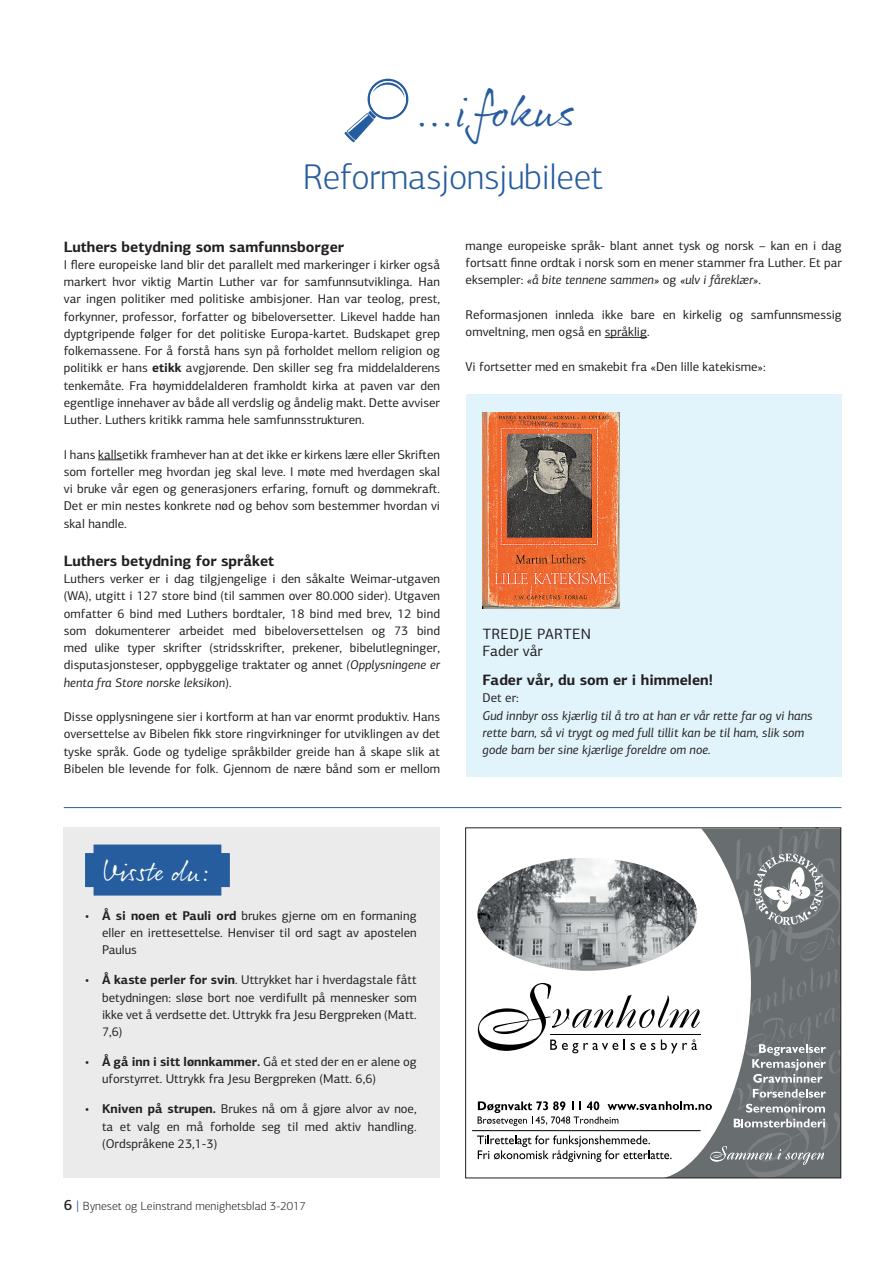
<style>
.page{position:relative;width:893px;height:1263px;background:#fff}
.page>*{position:absolute;margin:0;border:0;box-sizing:border-box;transform-origin:0 0}
.t1{font:45px "Rollerscript Smooth";letter-spacing:-.015em;color:#265d9e}
.t2{font:300 36px "PF Centro Sans Pro";letter-spacing:-.01em;color:#265d9e}
.t3{font:27px "Rollerscript Smooth";color:#fff}
.t4{font:700 15px "PF Centro Sans Pro";color:#231f20}
.t5{font:15px/17.2px "PF Centro Sans Pro";letter-spacing:.02em;color:#231f20}
.t6{font:12.75px/17.2px "PF Centro Sans Pro";color:#231f20;text-align:justify}
.t7{font:italic 12.75px/17.2px "PF Centro Sans Pro";color:#231f20}
.t8{font:300 12px "PF Centro Sans Pro";color:#231f20}
.s1{font-weight:700}
.s2{font-style:italic}
.s3{font-weight:500;font-size:15px}
.s4{font-weight:400;font-size:13.5px;color:#265d9e}
</style>
<div class="page">
<div style="left:466px;top:394px;width:375px;height:383px;background:#e1f4fc"></div>
<svg style="left:344px;top:79px;width:64px;height:63px"></svg>
<svg style="left:98px;top:459px;width:24px;height:1px"></svg>
<hr style="left:605px;top:337px;width:42px;height:1px;background:#231f20">
<img style="left:483px;top:412px;width:136px;height:196px">
<div style="left:64px;top:828px;width:376px;height:350px;background:#ebebec"></div>
<div style="left:85px;top:844px;width:145px;height:51px;background:#265d9e"></div>
<hr style="left:64px;top:807px;width:777px;height:1px;background:#265d9e">
<hr style="left:472px;top:1130px;width:229px;height:1px;background:#000001">
<svg style="left:477px;top:829px;width:362px;height:347px"></svg>
<div style="left:465px;top:827px;width:376px;height:351px;border:1px solid #231f20"></div>
<h1 class="t1" style="left:413px;top:84px;width:163px">...i fokus</h1>
<h2 class="t2" style="left:303px;top:156px;width:301px">Reformasjonsjubileet</h2>
<p class="t4" style="left:64px;top:237px;width:282px">Luthers betydning som samfunnsborger</p>
<p class="t6" style="left:64px;top:256px;width:378px">I flere europeiske land blir det parallelt med markeringer i kirker også markert hvor viktig Martin Luther var for samfunnsutviklinga. Han var ingen politiker med politiske ambisjoner. Han var teolog, prest, forkynner, professor, forfatter og bibeloversetter. Likevel hadde han dyptgripende følger for det politiske Europa-kartet. Budskapet grep folkemassene. For å forstå hans syn på forholdet mellom religion og politikk er hans <span class="s1">etikk</span> avgjørende. Den skiller seg fra middelalderens tenkemåte. Fra høymiddelalderen framholdt kirka at paven var den egentlige innehaver av både all verdslig og åndelig makt. Dette avviser Luther. Luthers kritikk ramma hele samfunnsstrukturen.</p>
<p class="t6" style="left:64px;top:446px;width:378px">I hans kallsetikk framhever han at det ikke er kirkens lære eller Skriften som forteller meg hvordan jeg skal leve. I møte med hverdagen skal vi bruke vår egen og generasjoners erfaring, fornuft og dømmekraft.<br>Det er min nestes konkrete nød og behov som bestemmer hvordan vi skal handle.</p>
<p class="t4" style="left:64px;top:551px;width:212px">Luthers betydning for språket</p>
<p class="t6" style="left:64px;top:570px;width:378px">Luthers verker er i dag tilgjengelige i den såkalte Weimar-utgaven (WA), utgitt i 127 store bind (til sammen over 80.000 sider). Utgaven omfatter 6 bind med Luthers bordtaler, 18 bind med brev, 12 bind som dokumenterer arbeidet med bibeloversettelsen og 73 bind med ulike typer skrifter (stridsskrifter, prekener, bibelutlegninger, disputasjonsteser, oppbyggelige traktater og annet <span class="s2">(Opplysningene er henta fra Store norske leksikon</span>).</p>
<p class="t6" style="left:64px;top:708px;width:378px">Disse opplysningene sier i kortform at han var enormt produktiv. Hans oversettelse av Bibelen fikk store ringvirkninger for utviklingen av det tyske språk. Gode og tydelige språkbilder greide han å skape slik at Bibelen ble levende for folk. Gjennom de nære bånd som er mellom</p>
<p class="t6" style="left:466px;top:237px;width:378px">mange europeiske språk- blant annet tysk og norsk – kan en i dag fortsatt finne ordtak i norsk som en mener stammer fra Luther. Et par eksempler: <span class="s2">«å bite tennene sammen»</span> og <span class="s2">«ulv i fåreklær»</span>.</p>
<p class="t6" style="left:466px;top:306px;width:378px">Reformasjonen innleda ikke bare en kirkelig og samfunnsmessig omveltning, men også en språklig.</p>
<p class="t6" style="left:466px;top:358px;width:302px">Vi fortsetter med en smakebit fra «Den lille katekisme»:</p>
<p class="t5" style="left:483px;top:625px;width:110px">TREDJE PARTEN<br>Fader vår</p>
<p class="t4" style="left:483px;top:670px;width:232px">Fader vår, du som er i himmelen!</p>
<p class="t6" style="left:483px;top:689px;width:38px">Det er:</p>
<p class="t7" style="left:483px;top:707px;width:332px">Gud innbyr oss kjærlig til å tro at han er vår rette far og vi hans rette barn, så vi trygt og med full tillit kan be til ham, slik som gode barn ber sine kjærlige foreldre om noe.</p>
<h3 class="t3" style="left:102px;top:855px;width:110px">Visste du:</h3>
<p class="t6" style="left:102px;top:907px;width:316px;text-indent:-17px">• <span class="s1">Å si noen et Pauli ord</span> brukes gjerne om en formaning eller en irettesettelse. Henviser til ord sagt av apostelen Paulus</p>
<p class="t6" style="left:102px;top:971px;width:316px;text-indent:-17px">• <span class="s1">Å kaste perler for svin</span>. Uttrykket har i hverdagstale fått betydningen: sløse bort noe verdifullt på mennesker som ikke vet å verdsette det. Uttrykk fra Jesu Bergpreken (Matt.<br>7,6)</p>
<p class="t6" style="left:102px;top:1053px;width:316px;text-indent:-17px">• <span class="s1">Å gå inn i sitt lønnkammer.</span> Gå et sted der en er alene og uforstyrret. Uttrykk fra Jesu Bergpreken (Matt. 6,6)</p>
<p class="t6" style="left:102px;top:1100px;width:316px;text-indent:-17px">• <span class="s1">Kniven på strupen.</span> Brukes nå om å gjøre alvor av noe, ta et valg en må forholde seg til med aktiv handling. (Ordspråkene 23,1-3)</p>
<p class="t8" style="left:64px;top:1199px;width:244px"><span class="s3">6</span> <span class="s4">|</span> Byneset og Leinstrand menighetsblad 3-2017</p>
</div>
